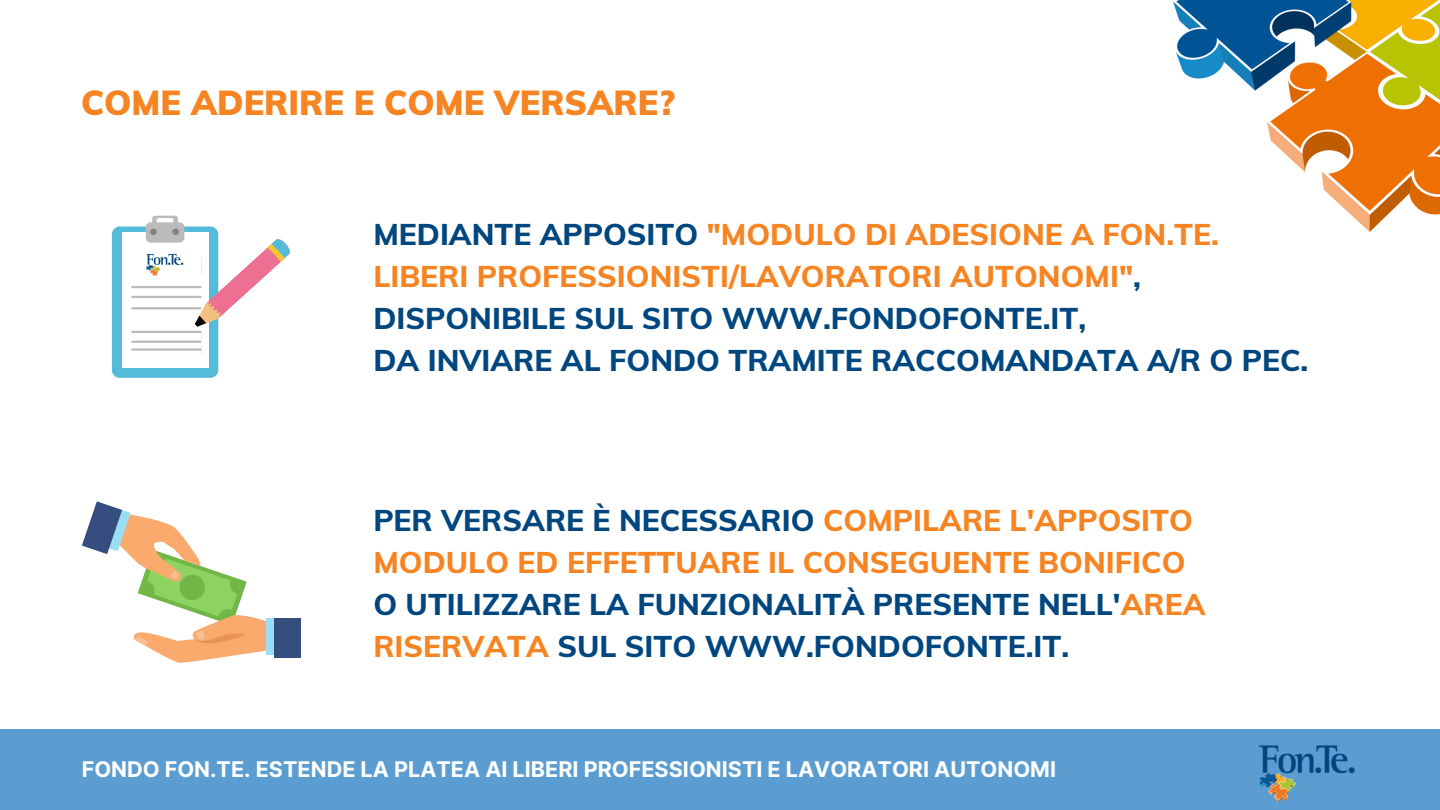
<style>
.page{position:relative;width:1440px;height:810px;background:#fff}
.page>*{position:absolute;margin:0;border:0;box-sizing:border-box;transform-origin:0 0}
.t1{font:900 34px "Muli";color:#f68422}
.t2{font:800 30px/42px "Muli";color:#f68422}
.t3{font:800 30px/42px "Muli";color:#00467f}
.t4{font:700 21.6px "Inter";color:#fff}
.s1{color:#00467f}
.s2{color:#f68422}
</style>
<div class="page">
<div style="left:0;top:729px;width:1440px;height:81px;background:#5c9dd1"></div>
<img style="left:1259px;top:745px;width:96px;height:57px">
<div style="left:1296px;top:776px;width:61px;height:27px;background:#5c9dd1"></div>
<div style="left:112px;top:227px;width:106px;height:151px;background:#54bcd9;border-radius:8px"></div>
<div style="left:122px;top:232px;width:86px;height:136px;background:#fff"></div>
<div style="left:146px;top:222px;width:38px;height:21px;background:#bcbbbc;border-radius:5px"></div>
<svg style="left:152px;top:216px;width:26px;height:13px"></svg>
<div style="left:150px;top:229px;width:7px;height:6px;background:#838181;border-radius:50%"></div>
<div style="left:172px;top:229px;width:7px;height:6px;background:#838181;border-radius:50%"></div>
<hr style="left:133px;top:340px;width:67px;height:3px;background:#bcbbbc">
<hr style="left:133px;top:348px;width:67px;height:3px;background:#bcbbbc">
<svg style="left:131px;top:236px;width:159px;height:97px"></svg>
<svg style="left:82px;top:501px;width:187px;height:162px"></svg>
<div style="left:266px;top:618px;width:12px;height:36px;background:#99def2"></div>
<div style="left:274px;top:618px;width:27px;height:40px;background:#354d7f"></div>
<img style="left:1174px;top:0;width:266px;height:231px">
<p class="t1" style="left:81px;top:80px;width:595px">COME ADERIRE E COME VERSARE?</p>
<p class="t2" style="left:373px;top:213px;width:847px"><span class="s1">MEDIANTE APPOSITO</span> "MODULO DI ADESIONE A FON.TE.</p>
<p class="t2" style="left:373px;top:255px;width:769px">LIBERI PROFESSIONISTI/LAVORATORI AUTONOMI"<span class="s1">,</span></p>
<p class="t3" style="left:373px;top:297px;width:714px">DISPONIBILE SUL SITO WWW.FONDOFONTE.IT,</p>
<p class="t3" style="left:373px;top:339px;width:937px">DA INVIARE AL FONDO TRAMITE RACCOMANDATA A/R O PEC.</p>
<p class="t2" style="left:373px;top:498px;width:821px"><span class="s1">PER VERSARE È NECESSARIO</span> COMPILARE L'APPOSITO<br>MODULO ED EFFETTUARE IL CONSEGUENTE BONIFICO</p>
<p class="t3" style="left:373px;top:582px;width:834px">O UTILIZZARE LA FUNZIONALITÀ PRESENTE NELL'<span class="s2">AREA<br>RISERVATA</span> SUL SITO WWW.FONDOFONTE.IT.</p>
<p class="t4" style="left:82px;top:756px;width:976px">FONDO FON.TE. ESTENDE LA PLATEA AI LIBERI PROFESSIONISTI E LAVORATORI AUTONOMI</p>
</div>
